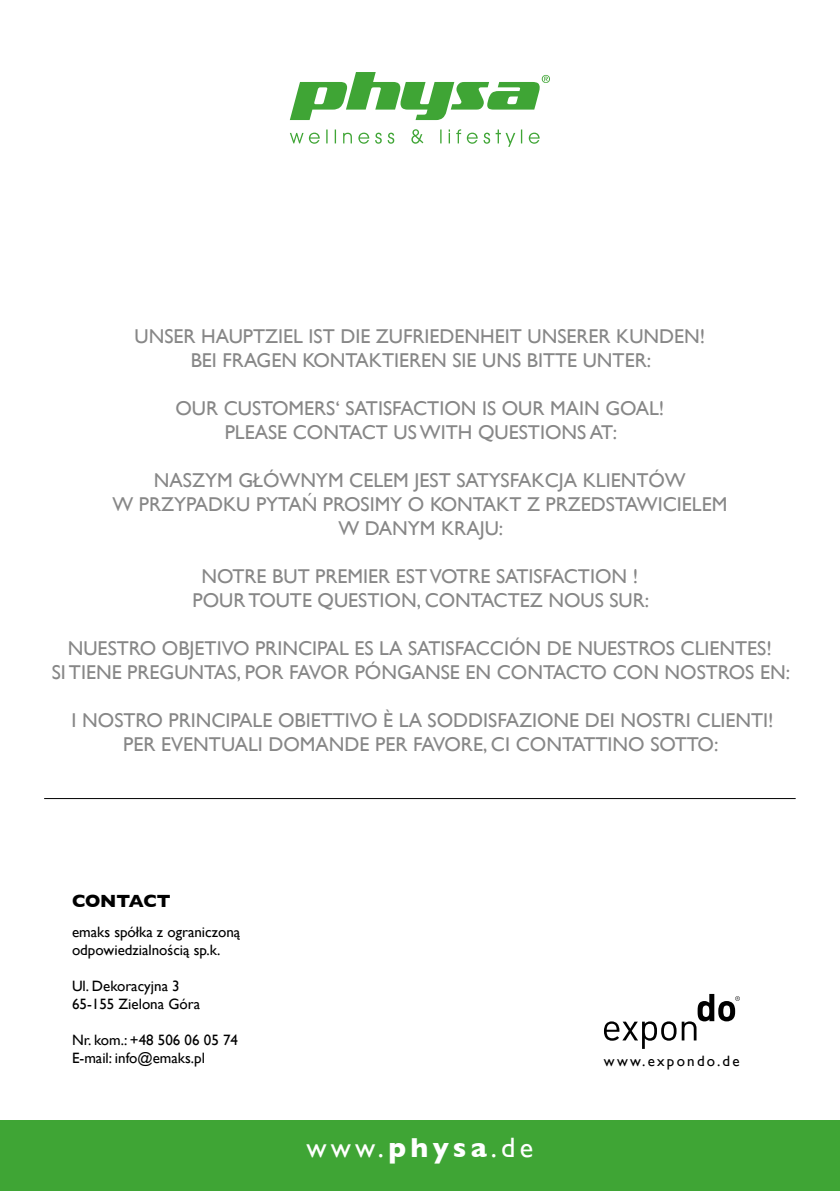
<style>
.page{position:relative;width:840px;height:1191px;background:#fff}
.page>*{position:absolute;margin:0;border:0;box-sizing:border-box;transform-origin:0 0}
.t1{font:28px "Gill Sans";color:#fff}
.t2{font:20px/24px "Gill Sans";color:#878787;text-align:center}
.t3{font:700 18px "Gill Sans";letter-spacing:-.015em;color:#000}
.t4{font:15px/18px "Gill Sans";color:#000}
.t5{font:15px "Gill Sans";letter-spacing:.15em;color:#000}
.s1{font-weight:700}
</style>
<div class="page">
<hr style="left:44px;top:798px;width:751px;height:1px;background:#000">
<svg style="left:604px;top:994px;width:135px;height:55px"></svg>
<svg style="left:290px;top:129px;width:249px;height:18px"></svg>
<svg style="left:289px;top:72px;width:260px;height:48px"></svg>
<div style="left:0;top:1120px;width:839px;height:71px;background:#3fa535"></div>
<p class="t2" style="left:134px;top:324px;width:572px">UNSER HAUPTZIEL IST DIE ZUFRIEDENHEIT UNSERER KUNDEN!<br>BEI FRAGEN KONTAKTIEREN SIE UNS BITTE UNTER:</p>
<p class="t2" style="left:175px;top:396px;width:490px">OUR CUSTOMERS‘ SATISFACTION IS OUR MAIN GOAL!<br>PLEASE CONTACT US WITH QUESTIONS AT:</p>
<p class="t2" style="left:112px;top:468px;width:616px">NASZYM GŁÓWNYM CELEM JEST SATYSFAKCJA KLIENTÓW<br>W PRZYPADKU PYTAŃ PROSIMY O KONTAKT Z PRZEDSTAWICIELEM<br>W DANYM KRAJU:</p>
<p class="t2" style="left:192px;top:564px;width:458px">NOTRE BUT PREMIER EST VOTRE SATISFACTION !<br>POUR TOUTE QUESTION, CONTACTEZ NOUS SUR:</p>
<p class="t2" style="left:52px;top:636px;width:739px">NUESTRO OBJETIVO PRINCIPAL ES LA SATISFACCIÓN DE NUESTROS CLIENTES!<br>SI TIENE PREGUNTAS, POR FAVOR PÓNGANSE EN CONTACTO CON NOSTROS EN:</p>
<p class="t2" style="left:72px;top:708px;width:703px">I NOSTRO PRINCIPALE OBIETTIVO È LA SODDISFAZIONE DEI NOSTRI CLIENTI!<br>PER EVENTUALI DOMANDE PER FAVORE, CI CONTATTINO SOTTO:</p>
<p class="t3" style="left:72px;top:890px;width:100px">CONTACT</p>
<p class="t4" style="left:72px;top:923px;width:170px">emaks spółka z ograniczoną odpowiedzialnością sp.k.</p>
<p class="t4" style="left:72px;top:977px;width:130px">Ul. Dekoracyjna 3<br>65-155 Zielona Góra</p>
<p class="t4" style="left:72px;top:1031px;width:167px">Nr. kom.: +48 506 06 05 74<br>E-mail: info@emaks.pl</p>
<h1 class="t1" style="left:306px;top:1130px;width:228px">www.<span class="s1">physa</span>.de</h1>
<p class="t5" style="left:603px;top:1052px;width:137px">www.expondo.de</p>
</div>
